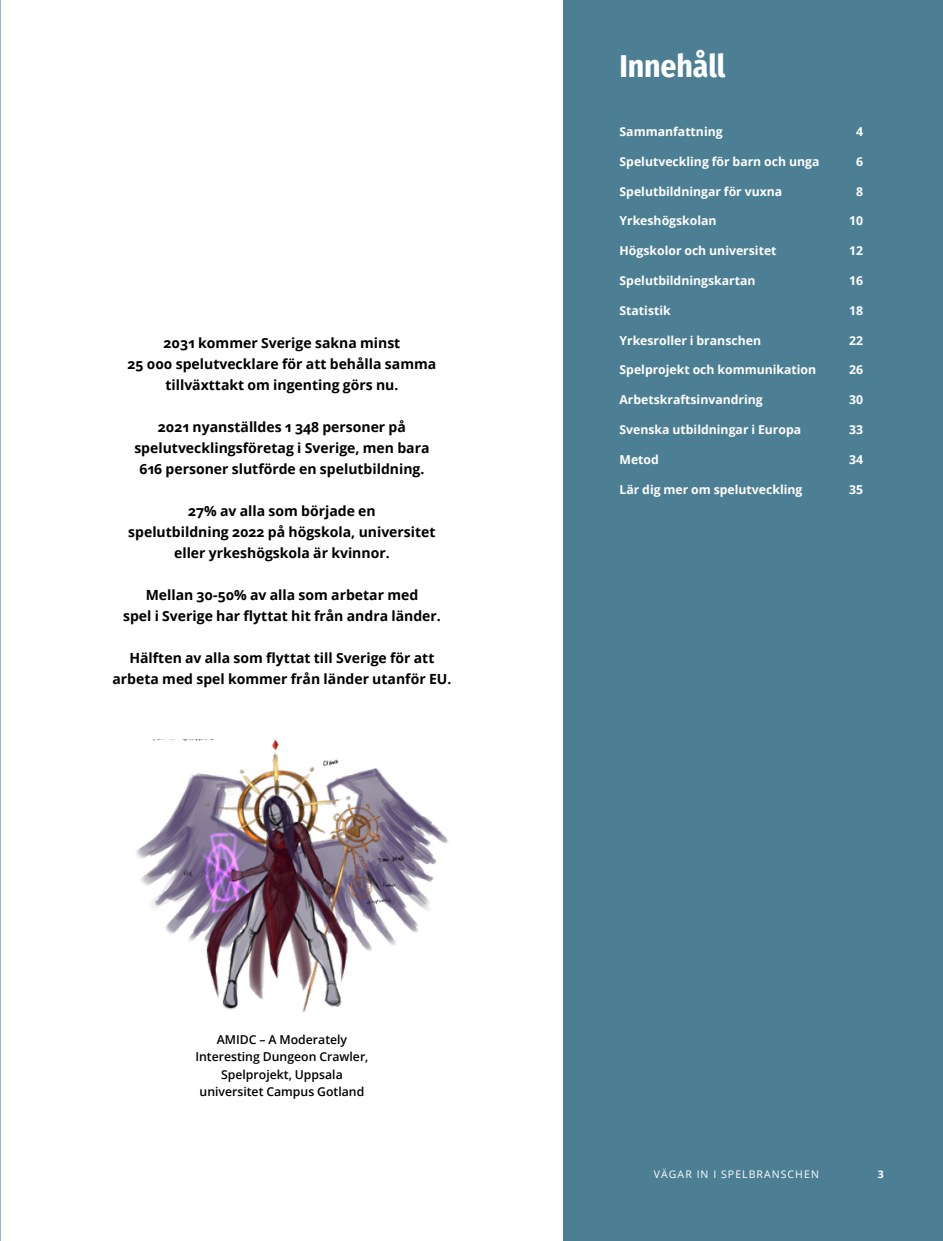
<style>
.page{position:relative;width:943px;height:1241px;background:#fff}
.page>*{position:absolute;margin:0;border:0;box-sizing:border-box;transform-origin:0 0}
.t1{font:700 31.5px "Fira Sans Condensed";letter-spacing:-.005em;color:#fff}
.t2{font:700 14px/21px "Open Sans";color:#000;text-align:center}
.t3{font:700 12.25px "Open Sans";color:#fff}
.t4{font:600 12.25px/17.2px "Open Sans";color:#000;text-align:center}
.t5{font:10.5px "Open Sans";letter-spacing:.1em;color:#fff}
.t6{font:700 10.5px "Open Sans";color:#fff}
</style>
<div class="page">
<hr style="left:0;top:0;width:1px;height:1240px;background:#92b8c7">
<img style="left:136px;top:739px;width:312px;height:273px">
<div style="left:136px;top:933px;width:22px;height:86px;background:#fff"></div>
<div style="left:443px;top:934px;width:23px;height:86px;background:#fff"></div>
<div style="left:563px;top:0;width:380px;height:1240px;background:#4d7f94"></div>
<p class="t2" style="left:128px;top:331px;width:310px">2031 kommer Sverige sakna minst<br>25 000 spelutvecklare för att behålla samma tillväxttakt om ingenting görs nu.</p>
<p class="t2" style="left:134px;top:415px;width:297px">2021 nyanställdes 1 348 personer på spelutvecklingsföretag i Sverige, men bara<br>616 personer slutförde en spelutbildning.</p>
<p class="t2" style="left:128px;top:499px;width:309px">27% av alla som började en<br>spelutbildning 2022 på högskola, universitet eller yrkeshögskola är kvinnor.</p>
<p class="t2" style="left:123px;top:583px;width:319px">Mellan 30-50% av alla som arbetar med<br>spel i Sverige har flyttat hit från andra länder.</p>
<p class="t2" style="left:112px;top:646px;width:340px">Hälften av alla som flyttat till Sverige för att arbeta med spel kommer från länder utanför EU.</p>
<p class="t4" style="left:195px;top:1030px;width:175px">AMIDC – A Moderately<br>Interesting Dungeon Crawler,<br>Spelprojekt, Uppsala universitet Campus Gotland</p>
<h1 class="t1" style="left:619px;top:40px;width:108px">Innehåll</h1>
<p class="t3" style="left:619px;top:123px;width:105px">Sammanfattning</p>
<p class="t3" style="left:856px;top:123px;width:8px">4</p>
<p class="t3" style="left:619px;top:153px;width:201px">Spelutveckling för barn och unga</p>
<p class="t3" style="left:856px;top:153px;width:8px">6</p>
<p class="t3" style="left:619px;top:182px;width:164px">Spelutbildningar för vuxna</p>
<p class="t3" style="left:856px;top:182px;width:8px">8</p>
<p class="t3" style="left:619px;top:212px;width:99px">Yrkeshögskolan</p>
<p class="t3" style="left:849px;top:212px;width:15px">10</p>
<p class="t3" style="left:619px;top:242px;width:158px">Högskolor och universitet</p>
<p class="t3" style="left:849px;top:242px;width:15px">12</p>
<p class="t3" style="left:619px;top:272px;width:137px">Spelutbildningskartan</p>
<p class="t3" style="left:849px;top:272px;width:15px">16</p>
<p class="t3" style="left:619px;top:301px;width:53px">Statistik</p>
<p class="t3" style="left:849px;top:301px;width:15px">18</p>
<p class="t3" style="left:619px;top:331px;width:143px">Yrkesroller i branschen</p>
<p class="t3" style="left:849px;top:331px;width:15px">22</p>
<p class="t3" style="left:619px;top:361px;width:198px">Spelprojekt och kommunikation</p>
<p class="t3" style="left:849px;top:361px;width:15px">26</p>
<p class="t3" style="left:619px;top:391px;width:145px">Arbetskraftsinvandring</p>
<p class="t3" style="left:849px;top:391px;width:15px">30</p>
<p class="t3" style="left:619px;top:421px;width:183px">Svenska utbildningar i Europa</p>
<p class="t3" style="left:849px;top:421px;width:15px">33</p>
<p class="t3" style="left:619px;top:450px;width:41px">Metod</p>
<p class="t3" style="left:849px;top:450px;width:15px">34</p>
<p class="t3" style="left:619px;top:480px;width:184px">Lär dig mer om spelutveckling</p>
<p class="t3" style="left:849px;top:480px;width:15px">35</p>
<p class="t5" style="left:654px;top:1167px;width:166px">VÄGAR IN I SPELBRANSCHEN</p>
<p class="t6" style="left:878px;top:1166px;width:7px">3</p>
</div>
